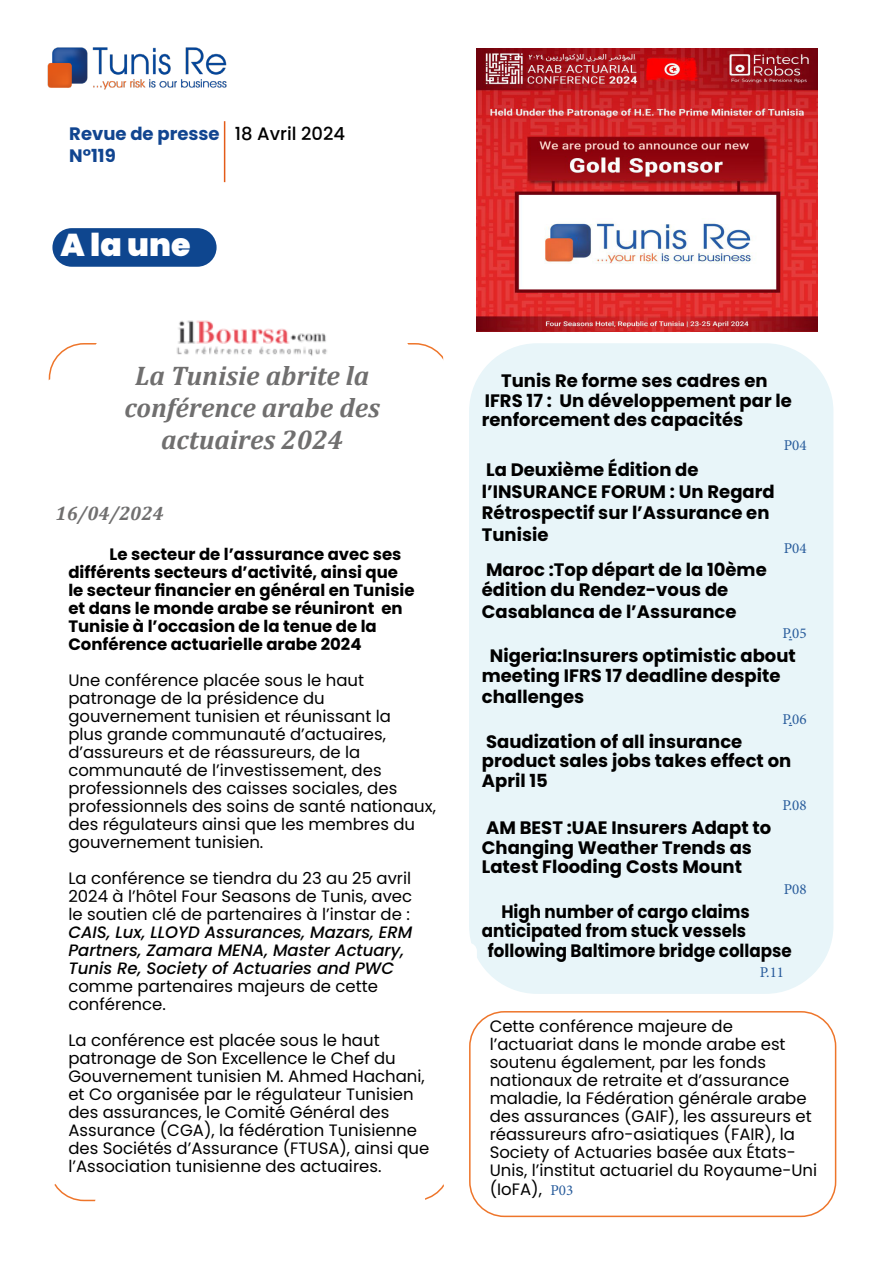
<style>
.page{position:relative;width:893px;height:1263px;background:#fff}
.page>*{position:absolute;margin:0;border:0;box-sizing:border-box;transform-origin:0 0}
.t1{font:900 31.5px "Poppins";color:#fff}
.t2{font:italic 700 27px/32.4px "Cambria";color:#706f6f;text-align:center}
.t3{font:italic 700 19.5px "Cambria";color:#706f6f}
.t4{font:700 18px/19.5px "Poppins";color:#000}
.t5{font:700 18px "Poppins";color:#000;scale:.93 1}
.t6{font:700 18px/21.6px "Poppins";color:#114590}
.t7{font:500 18px "Poppins";color:#000}
.t8{font:16.5px/18px "Poppins";color:#000}
.t9{font:700 16.5px/18px "Poppins";color:#000}
.t10{font:italic 500 16.5px/18px "Poppins";color:#000}
.t11{font:15px "Minion Pro";color:#275b9b}
.s1{font-family:"Minion Pro";font-size:15px;color:#275b9b}
</style>
<div class="page">
<div style="left:52px;top:228px;width:165px;height:39px;background:#0e468f;border-radius:19px"></div>
<hr style="left:224px;top:121px;width:1px;height:61px;background:#e45b18">
<div style="left:469px;top:343px;width:364px;height:651px;background:#e8f5f9;border-radius:68px"></div>
<svg style="left:476px;top:48px;width:85px;height:45px"></svg>
<img style="left:47px;top:47px;width:180px;height:43px">
<svg style="left:833px;top:932px;width:7px;height:254px"></svg>
<div style="left:460px;top:943px;width:17px;height:253px;background:#fff;border-radius:8px"></div>
<img style="left:176px;top:320px;width:151px;height:36px">
<img style="left:477px;top:49px;width:340px;height:282px">
<div style="left:469px;top:1011px;width:367px;height:206px;border:2px solid #ee752a;border-radius:35px"></div>
<p class="t6" style="left:69px;top:123px;width:152px">Revue de presse<br>N°119</p>
<p class="t7" style="left:235px;top:123px;width:112px">18 Avril 2024</p>
<h1 class="t1" style="left:61px;top:227px;width:131px">A la une</h1>
<h2 class="t2" style="left:124px;top:358px;width:257px">La Tunisie abrite la conférence arabe des actuaires 2024</h2>
<p class="t3" style="left:56px;top:500px;width:110px">16/04/2024</p>
<p class="t9" style="left:68px;top:545px;width:348px;text-indent:41px">Le secteur de l’assurance avec ses différents secteurs d’activité, ainsi que le secteur financier en général en Tunisie et dans le monde arabe se réuniront en Tunisie à l’occasion de la tenue de la Conférence actuarielle arabe 2024</p>
<p class="t8" style="left:68px;top:671px;width:369px">Une conférence placée sous le haut patronage de la présidence du gouvernement tunisien et réunissant la<br>plus grande communauté d’actuaires, d’assureurs et de réassureurs, de la communauté de l’investissement, des professionnels des caisses sociales, des professionnels des soins de santé nationaux, des régulateurs ainsi que les membres du gouvernement tunisien.</p>
<p class="t8" style="left:68px;top:869px;width:345px;text-align:justify">La conférence se tiendra du 23 au 25 avril 2024 à l’hôtel Four Seasons de Tunis, avec le soutien clé de partenaires à l’instar de :</p>
<p class="t10" style="left:68px;top:923px;width:346px">CAIS, Lux, LLOYD Assurances, Mazars, ERM<br>Partners, Zamara MENA, Master Actuary,<br>Tunis Re, Society of Actuaries and PWC</p>
<p class="t8" style="left:68px;top:977px;width:311px">comme partenaires majeurs de cette conférence.</p>
<p class="t8" style="left:68px;top:1031px;width:363px">La conférence est placée sous le haut patronage de Son Excellence le Chef du Gouvernement tunisien M. Ahmed Hachani, et Co organisée par le régulateur Tunisien des assurances, le Comité Général des Assurance (CGA), la fédération Tunisienne des Sociétés d’Assurance (FTUSA), ainsi que l’Association tunisienne des actuaires.</p>
<p class="t4" style="left:482px;top:371px;width:312px;text-indent:19px">Tunis Re forme ses cadres en<br>IFRS 17 : Un développement par le renforcement des capacités</p>
<p class="t11" style="left:784px;top:435px;width:24px">P04</p>
<p class="t4" style="left:482px;top:459px;width:294px;line-height:21.6px">La Deuxième Édition de l’INSURANCE FORUM : Un Regard<br>Rétrospectif sur l’Assurance en<br>Tunisie</p>
<p class="t11" style="left:784px;top:538px;width:24px">P04</p>
<p class="t4" style="left:482px;top:560px;width:286px">Maroc :Top départ de la 10ème édition du Rendez-vous de</p>
<p class="t4" style="left:482px;top:601px;width:256px">Casablanca de l’Assurance</p>
<p class="t11" style="left:782px;top:623px;width:26px">P.05</p>
<p class="t4" style="left:482px;top:646px;width:315px;text-indent:8px">Nigeria:Insurers optimistic about meeting IFRS 17 deadline despite</p>
<p class="t4" style="left:482px;top:687px;width:104px">challenges</p>
<p class="t11" style="left:782px;top:709px;width:26px">P.06</p>
<p class="t4" style="left:482px;top:732px;width:311px">Saudization of all insurance product sales jobs takes effect on<br>April 15</p>
<p class="t11" style="left:782px;top:795px;width:26px">P.08</p>
<p class="t4" style="left:482px;top:818px;width:291px">AM BEST :UAE Insurers Adapt to<br>Changing Weather Trends as<br>Latest Flooding Costs Mount</p>
<p class="t11" style="left:784px;top:879px;width:24px">P08</p>
<p class="t5" style="left:501px;top:901px;width:269px">High number of cargo claims</p>
<p class="t5" style="left:482px;top:920px;width:286px">anticipated from stuck vessels</p>
<p class="t5" style="left:488px;top:940px;width:328px">following Baltimore bridge collapse</p>
<p class="t11" style="left:760px;top:962px;width:26px">P.11</p>
<p class="t8" style="left:490px;top:1017px;width:329px">Cette conférence majeure de l’actuariat dans le monde arabe est soutenu également, par les fonds nationaux de retraite et d’assurance maladie, la Fédération générale arabe des assurances (GAIF), les assureurs et réassureurs afro-asiatiques (FAIR), la Society of Actuaries basée aux États-Unis, l’institut actuariel du Royaume-Uni</p>
<p class="t8" style="left:490px;top:1180px;width:85px">(IoFA), <span class="s1">P03</span></p>
</div>
